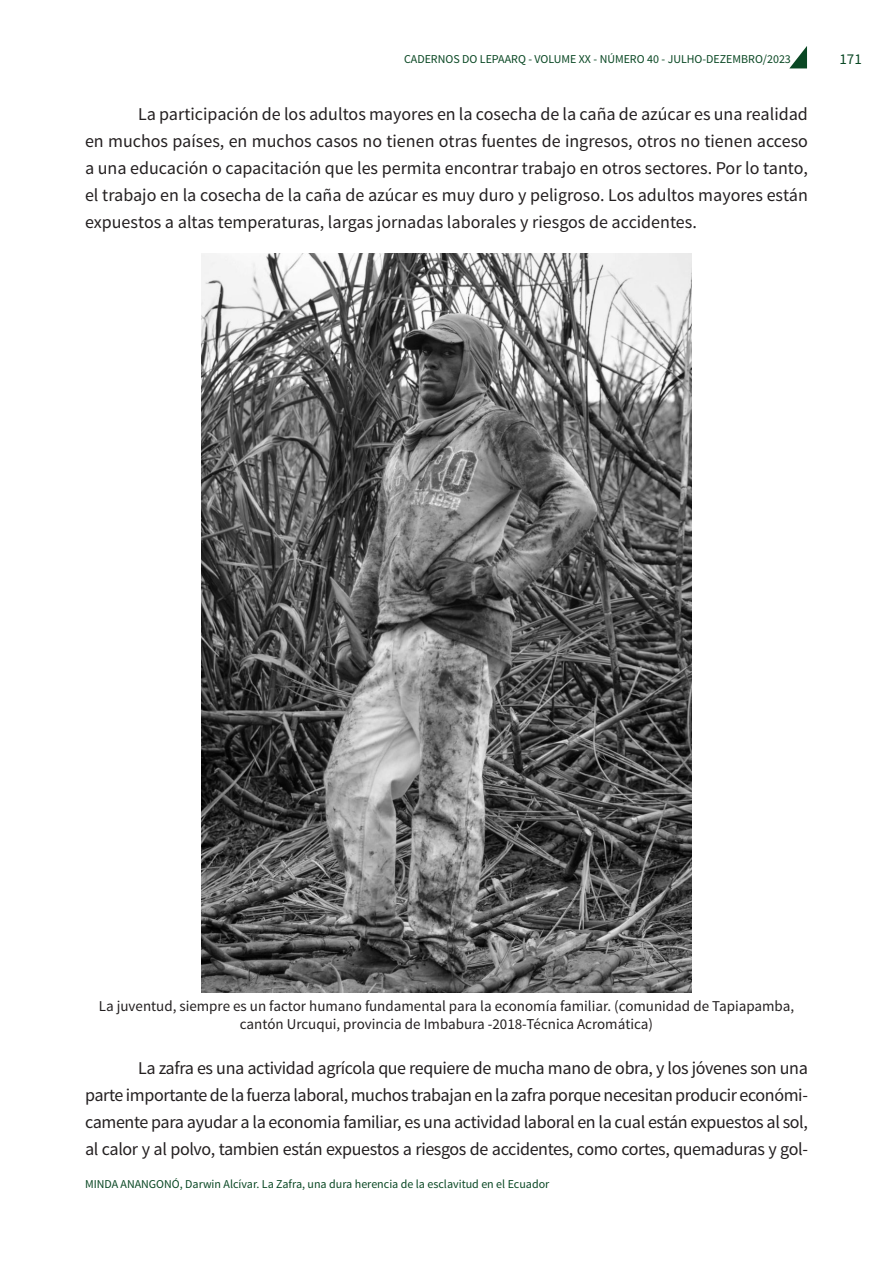
<style>
.page{position:relative;width:893px;height:1263px;background:#fff}
.page>*{position:absolute;margin:0;border:0;box-sizing:border-box;transform-origin:0 0}
.t1{font:18px/27px "Source Sans Pro";letter-spacing:-.02em;color:#231f20;text-align:justify}
.t2{font:15px/18px "Source Sans Pro";color:#231f20;text-align:center}
.t3{font:15px "Source Sans Pro";color:#0a4824}
.t4{font:12px "Source Sans Pro";color:#0a4824}
</style>
<div class="page">
<svg style="left:789px;top:46px;width:18px;height:22px"></svg>
<img style="left:202px;top:253px;width:489px;height:740px">
<p class="t4" style="left:404px;top:52px;width:388px">CADERNOS DO LEPAARQ - VOLUME XX - NÚMERO 40 - JULHO-DEZEMBRO/2023</p>
<p class="t3" style="left:839px;top:50px;width:24px">171</p>
<p class="t1" style="left:85px;top:101px;width:724px;text-indent:53px">La participación de los adultos mayores en la cosecha de la caña de azúcar es una realidad en muchos países, en muchos casos no tienen otras fuentes de ingresos, otros no tienen acceso a una educación o capacitación que les permita encontrar trabajo en otros sectores. Por lo tanto, el trabajo en la cosecha de la caña de azúcar es muy duro y peligroso. Los adultos mayores están expuestos a altas temperaturas, largas jornadas laborales y riesgos de accidentes.</p>
<p class="t2" style="left:99px;top:997px;width:697px">La juventud, siempre es un factor humano fundamental para la economía familiar. (comunidad de Tapiapamba, cantón Urcuqui, provincia de Imbabura -2018-Técnica Acromática)</p>
<p class="t1" style="left:85px;top:1055px;width:724px;text-indent:53px">La zafra es una actividad agrícola que requiere de mucha mano de obra, y los jóvenes son una parte importante de la fuerza laboral, muchos trabajan en la zafra porque necesitan producir económi&shy;camente para ayudar a la economia familiar, es una actividad laboral en la cual están expuestos al sol, al calor y al polvo, tambien están expuestos a riesgos de accidentes, como cortes, quemaduras y gol-</p>
<p class="t4" style="left:85px;top:1176px;width:466px">MINDA ANANGONÓ, Darwin Alcívar. La Zafra, una dura herencia de la esclavitud en el Ecuador</p>
</div>
